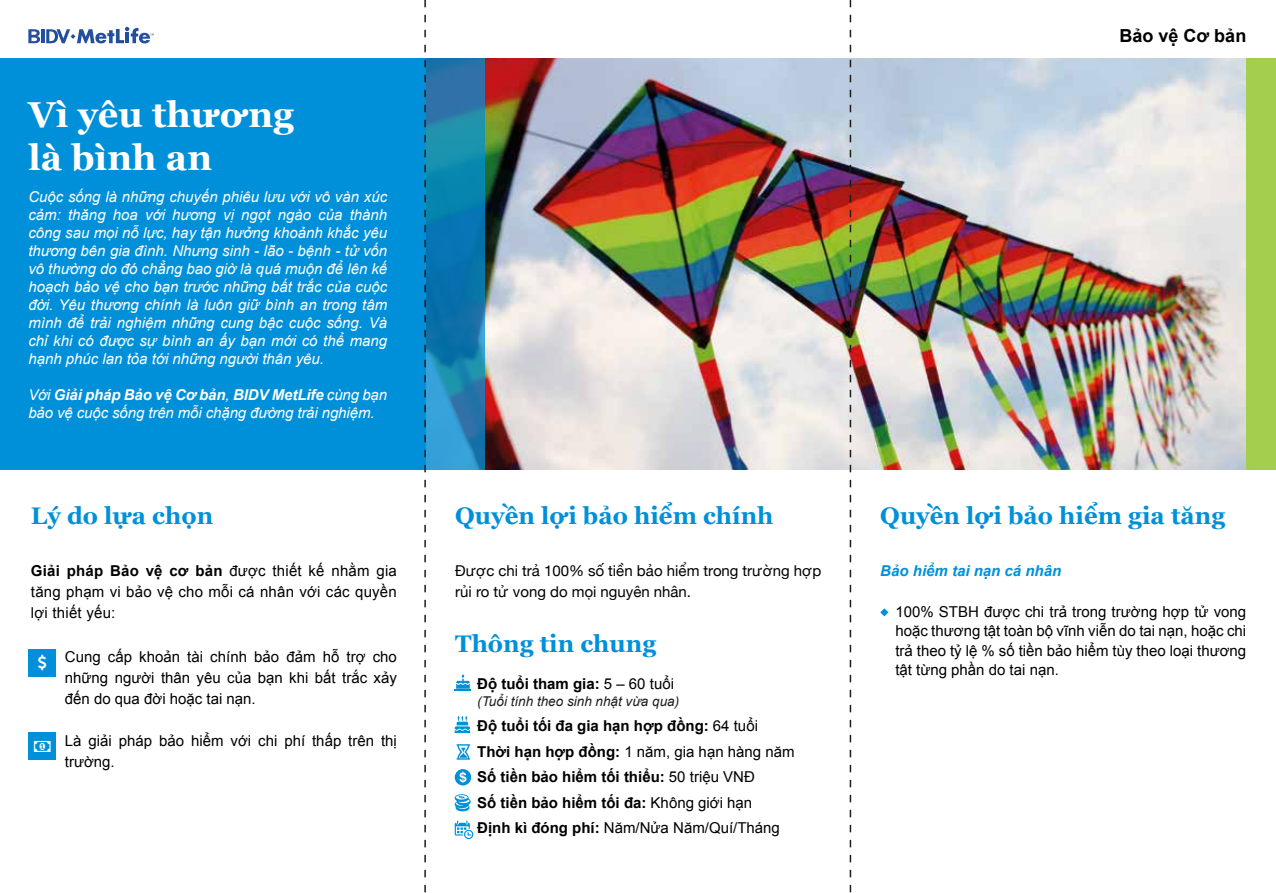
<style>
.page{position:relative;width:1276px;height:893px;background:#fff}
.page>*{position:absolute;margin:0;border:0;box-sizing:border-box;transform-origin:0 0}
.t1{font:700 36px/43.5px "Georgia";color:#fff}
.t2{font:700 24px "Georgia";color:#0090da}
.t3{font:700 18px "Arial";color:#000101}
.t4{font:italic 15px/18px "Arial";color:#fff;text-align:justify}
.t5{font:15px/21px "Arial";color:#000101;text-align:justify}
.t6{font:700 15px/25.5px "Arial";color:#000101}
.t7{font:15px/21px "Helvetica Neue";color:#000101}
.t8{font:italic 700 15px "Arial";color:#0090da}
.t9{font:italic 13.5px "Arial";color:#1d1d1b}
.s1{font-weight:700}
.s2{font-weight:400}
</style>
<div class="page">
<img style="left:485px;top:58px;width:761px;height:411px">
<svg style="left:426px;top:58px;width:59px;height:411px;background:#197fb2"></svg>
<div style="left:28px;top:650px;width:27px;height:27px;background:#0090da"></div>
<div style="left:28px;top:733px;width:27px;height:27px;background:#0090da"></div>
<hr style="left:42px;top:29px;width:3px;height:14px;background:#244f9e">
<svg style="left:28px;top:29px;width:12px;height:14px"></svg>
<svg style="left:46px;top:27px;width:108px;height:16px"></svg>
<div style="left:0;top:58px;width:425px;height:411px;background:#0090da"></div>
<div style="left:1246px;top:58px;width:30px;height:411px;background:#a4ce4e"></div>
<svg style="left:880px;top:608px;width:8px;height:8px"></svg>
<svg style="left:455px;top:674px;width:16px;height:17px"></svg>
<svg style="left:455px;top:820px;width:18px;height:19px"></svg>
<svg style="left:455px;top:769px;width:16px;height:16px"></svg>
<svg style="left:455px;top:716px;width:15px;height:17px"></svg>
<svg style="left:455px;top:794px;width:16px;height:17px"></svg>
<svg style="left:456px;top:744px;width:14px;height:16px"></svg>
<svg style="left:849px;top:0;width:2px;height:893px"></svg>
<svg style="left:424px;top:0;width:2px;height:893px"></svg>
<h1 class="t1" style="left:28px;top:91px;width:267px">Vì yêu thương là bình an</h1>
<p class="t4" style="left:28px;top:188px;width:360px">Cuộc sống là những chuyến phiêu lưu với vô vàn xúc cảm: thăng hoa với hương vị ngọt ngào của thành công sau mọi nỗ lực, hay tận hưởng khoảnh khắc yêu thương bên gia đình. Nhưng sinh - lão - bệnh - tử vốn vô thường do đó chẳng bao giờ là quá muộn để lên kế hoạch bảo vệ cho bạn trước những bất trắc của cuộc đời. Yêu thương chính là luôn giữ bình an trong tâm mình để trải nghiệm những cung bậc cuộc sống. Và chỉ khi có được sự bình an ấy bạn mới có thể mang hạnh phúc lan tỏa tới những người thân yêu.</p>
<p class="t4" style="left:28px;top:386px;width:360px">Với <span class="s1">Giải pháp Bảo vệ Cơ bản</span>, <span class="s1">BIDV MetLife</span> cùng bạn bảo vệ cuộc sống trên mỗi chặng đường trải nghiệm.</p>
<h2 class="t2" style="left:31px;top:497px;width:184px">Lý do lựa chọn</h2>
<p class="t5" style="left:31px;top:561px;width:367px"><span class="s1">Giải pháp Bảo vệ cơ bản</span> được thiết kế nhằm gia tăng phạm vi bảo vệ cho mỗi cá nhân với các quyền lợi thiết yếu:</p>
<p class="t5" style="left:65px;top:646px;width:333px">Cung cấp khoản tài chính bảo đảm hỗ trợ cho những người thân yêu của bạn khi bất trắc xảy đến do qua đời hoặc tai nạn.</p>
<p class="t5" style="left:65px;top:730px;width:333px">Là giải pháp bảo hiểm với chi phí thấp trên thị trường.</p>
<h2 class="t2" style="left:455px;top:497px;width:320px">Quyền lợi bảo hiểm chính</h2>
<p class="t7" style="left:455px;top:561px;width:367px">Được chi trả 100% số tiền bảo hiểm trong trường hợp rủi ro tử vong do mọi nguyên nhân.</p>
<h2 class="t2" style="left:455px;top:625px;width:202px">Thông tin chung</h2>
<p class="t6" style="left:477px;top:672px;width:198px">Độ tuổi tham gia: <span class="s2">5 – 60 tuổi</span></p>
<p class="t9" style="left:477px;top:692px;width:203px">(Tuổi tính theo sinh nhật vừa qua)</p>
<p class="t6" style="left:477px;top:713px;width:319px">Độ tuổi tối đa gia hạn hợp đồng: <span class="s2">64 tuổi </span>Thời hạn hợp đồng: <span class="s2">1 năm, gia hạn hàng năm </span>Số tiền bảo hiểm tối thiểu: <span class="s2">50 triệu VNĐ<br></span>Số tiền bảo hiểm tối đa: <span class="s2">Không giới hạn<br></span>Định kì đóng phí: <span class="s2">Năm/Nửa Năm/Quí/Tháng</span></p>
<p class="t3" style="left:1119px;top:23px;width:128px">Bảo vệ Cơ bản</p>
<h2 class="t2" style="left:880px;top:497px;width:346px">Quyền lợi bảo hiểm gia tăng</h2>
<p class="t8" style="left:880px;top:561px;width:182px">Bảo hiểm tai nạn cá nhân</p>
<p class="t5" style="left:895px;top:602px;width:352px;line-height:19.5px">100% STBH được chi trả trong trường hợp tử vong hoặc thương tật toàn bộ vĩnh viễn do tai nạn, hoặc chi trả theo tỷ lệ % số tiền bảo hiểm tùy theo loại thương tật từng phần do tai nạn.</p>
</div>
